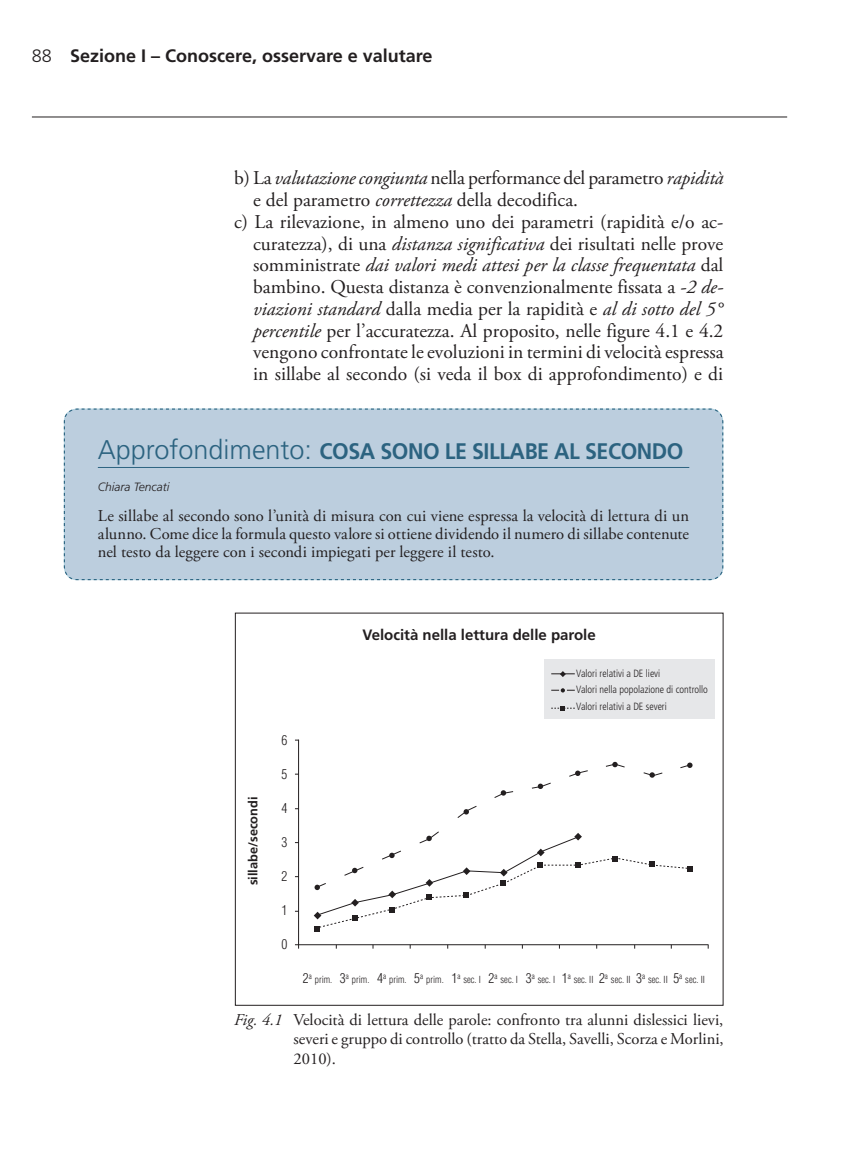
<style>
.page{position:relative;width:851px;height:1149px;background:#fff}
.page>*{position:absolute;margin:0;border:0;box-sizing:border-box;transform-origin:0 0}
.t1{font:300 27px "Frutiger LT Std";color:#2c6380}
.t2{font:700 22.5px "Frutiger LT Std";letter-spacing:-.02em;color:#2c6380;scale:.95 1}
.t3{font:19.5px "Adobe Garamond Pro";letter-spacing:-.065em;color:#231f20}
.t4{font:italic 19.5px "Adobe Garamond Pro";color:#231f20}
.t5{font:700 18px "Frutiger LT Std";color:#231f20}
.t6{font:16.5px/19.5px "Adobe Garamond Pro";color:#231f20;text-align:justify}
.t7{font:700 15px "Frutiger LT Std";color:#231f20}
.t8{font:300 condensed 13.35px "Helvetica LT Std";color:#231f20}
.t9{font:700 12.75px "Frutiger LT Std";color:#231f20}
.t10{font:italic 300 12px "Frutiger LT Std";color:#231f20}
.t11{font:300 condensed 10.5px/17px "Frutiger LT Std";color:#231f20;scale:.96 1}
.t12{font:300 condensed 9.6px "Helvetica LT Std";color:#231f20}
.s1{font-weight:300}
.s2{font-style:italic}
.s3{font-style:normal}
.s4{font-weight:700;font-size:22.5px}
.s5{font-size:13.35px}
</style>
<div class="page">
<hr style="left:32px;top:117px;width:755px;height:1px;background:#231f20">
<hr style="left:298px;top:739px;width:1px;height:209px;background:#231f20">
<hr style="left:295px;top:944px;width:413px;height:1px;background:#231f20">
<svg style="left:437px;top:763px;width:253px;height:69px"></svg>
<svg style="left:314px;top:832px;width:378px;height:98px"></svg>
<svg style="left:463px;top:808px;width:6px;height:6px"></svg>
<svg style="left:500px;top:790px;width:6px;height:5px"></svg>
<svg style="left:537px;top:783px;width:6px;height:5px"></svg>
<svg style="left:575px;top:770px;width:5px;height:5px"></svg>
<svg style="left:612px;top:761px;width:5px;height:6px"></svg>
<svg style="left:649px;top:772px;width:5px;height:5px"></svg>
<svg style="left:687px;top:762px;width:5px;height:5px"></svg>
<div style="left:544px;top:659px;width:170px;height:60px;background:#e6e7e9"></div>
<svg style="left:551px;top:671px;width:23px;height:6px"></svg>
<svg style="left:551px;top:706px;width:23px;height:4px"></svg>
<svg style="left:551px;top:688px;width:23px;height:4px"></svg>
<div style="left:63px;top:408px;width:660px;height:172px;background:#bccede"></div>
<hr style="left:98px;top:467px;width:591px;height:1px;background:#2c6380">
<p class="t5" style="left:32px;top:45px;width:402px"><span class="s1">88</span> Sezione I – Conoscere, osservare e valutare</p>
<p class="t3" style="left:234px;top:166px;width:490px">b) La <span class="s2">valutazione congiunta</span> nella performance del parametro <span class="s2">rapidità</span></p>
<p class="t3" style="left:253px;top:188px;width:326px">e del parametro <span class="s2">correttezza</span> della decodifica.</p>
<p class="t3" style="left:234px;top:210px;width:490px">c) La rilevazione, in almeno uno dei parametri (rapidità e/o ac-</p>
<p class="t3" style="left:253px;top:232px;width:471px">curatezza), di una <span class="s2">distanza significativa</span> dei risultati nelle prove</p>
<p class="t4" style="left:253px;top:253px;width:471px"><span class="s3">somministrate</span> dai valori medi attesi per la classe frequentata <span class="s3">dal</span></p>
<p class="t3" style="left:253px;top:275px;width:471px">bambino. Questa distanza è convenzionalmente fissata a <span class="s2">-2 de-</span></p>
<p class="t4" style="left:253px;top:297px;width:471px">viazioni standard <span class="s3">dalla media per la rapidità e</span> al di sotto del 5°</p>
<p class="t3" style="left:253px;top:319px;width:471px"><span class="s2">percentile</span> per l’accuratezza. Al proposito, nelle figure 4.1 e 4.2</p>
<p class="t3" style="left:253px;top:340px;width:472px">vengono confrontate le evoluzioni in termini di velocità espressa</p>
<p class="t3" style="left:253px;top:362px;width:471px">in sillabe al secondo (si veda il box di approfondimento) e di</p>
<h1 class="t1" style="left:98px;top:434px;width:311px">Approfondimento: <span class="s4">Cosa sono</span></h1>
<p class="t2" style="left:445px;top:437px;width:189px">le sillabe al secondo</p>
<p class="t10" style="left:98px;top:479px;width:73px">Chiara Tencati</p>
<p class="t6" style="left:98px;top:507px;width:592px;line-height:18px">Le sillabe al secondo sono l’unità di misura con cui viene espressa la velocità di lettura di un alunno. Come dice la formula questo valore si ottiene dividendo il numero di sillabe contenute nel testo da leggere con i secondi impiegati per leggere il testo.</p>
<p class="t7" style="left:362px;top:626px;width:235px">Velocità nella lettura delle parole</p>
<p class="t9" style="left:245px;top:885px;width:90px;rotate:-90deg">sillabe/secondi</p>
<p class="t8" style="left:281px;top:731px;width:7px">6</p>
<p class="t8" style="left:281px;top:765px;width:7px">5</p>
<p class="t8" style="left:281px;top:799px;width:7px">4</p>
<p class="t8" style="left:281px;top:833px;width:7px">3</p>
<p class="t8" style="left:281px;top:867px;width:7px">2</p>
<p class="t8" style="left:281px;top:901px;width:7px">1</p>
<p class="t8" style="left:281px;top:935px;width:7px">0</p>
<p class="t11" style="left:576px;top:664px;width:139px">Valori relativi a DE lievi<br>Valori nella popolazione di controllo<br>Valori relativi a DE severi</p>
<p class="t8" style="left:303px;top:969px;width:10px">2<sup>a</sup></p>
<p class="t12" style="left:315px;top:973px;width:391px">prim. <span class="s5">3</span><sup>a</sup> prim. <span class="s5">4</span><sup>a</sup> prim. <span class="s5">5</span><sup>a</sup> prim. <span class="s5">1</span><sup>a</sup> sec. I <span class="s5">2</span><sup>a</sup> sec. I <span class="s5">3</span><sup>a</sup> sec. I <span class="s5">1</span><sup>a</sup> sec. II <span class="s5">2</span><sup>a</sup> sec. II <span class="s5">3</span><sup>a</sup> sec. II <span class="s5">5</span><sup>a</sup> sec. II</p>
<p class="t6" style="left:293px;top:1010px;width:431px;text-indent:-60px"><span class="s2">Fig. 4.1</span> Velocità di lettura delle parole: confronto tra alunni dislessici lievi, severi e gruppo di controllo (tratto da Stella, Savelli, Scorza e Morlini, 2010).</p>
</div>
